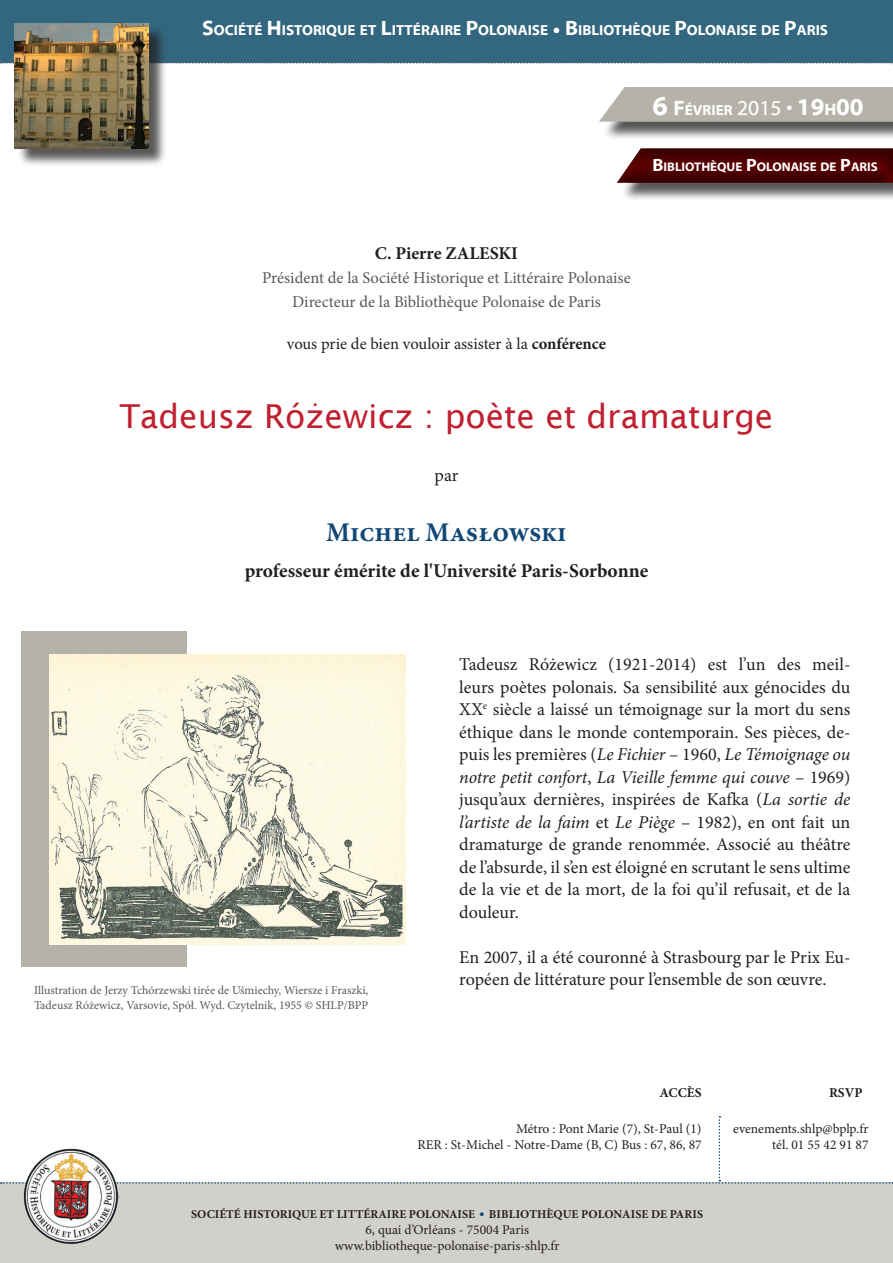
<style>
.page{position:relative;width:893px;height:1263px;background:#fff}
.page>*{position:absolute;margin:0;border:0;box-sizing:border-box;transform-origin:0 0}
.t1{font:33px "Lucida Sans";color:#c02030}
.t2{font:700 27px "Minion Pro";color:#124876}
.t3{font:700 19.5px "Minion Pro";color:#231f20}
.t4{font:18px/22.5px "Minion Pro";color:#231f20;text-align:justify}
.t5{font:700 18px "Minion Pro";color:#231f20}
.t6{font:16.5px "Minion Pro";color:#57585a}
.t7{font:16.5px "Minion Pro";letter-spacing:-.005em;color:#231f20}
.t8{font:700 14.7px "Myriad Web Pro";color:#fff}
.t9{font:13.5px "Minion Pro";letter-spacing:-.005em;color:#231f20}
.t10{font:700 13.5px "Minion Pro";color:#231f20}
.t11{font:700 12.6px "Myriad Web Pro";color:#fff}
.t12{font:12px "Minion Pro";color:#57585a}
.t13{font:700 12px "Minion Pro";color:#231f20}
.t14{font:9px "Minion Pro";color:#c02030}
.s1{font-size:21px}
.s2{font-family:"Minion Pro";font-weight:400;font-size:21px}
.s3{font-size:27px}
.s4{font-weight:400;font-size:21px}
.s5{font-size:24px}
.s6{font-size:16.8px}
.s7{font-size:18px}
.s8{font-weight:700}
.s9{font-style:italic}
.s10{font-family:"Viner Hand ITC";font-weight:400;font-size:13.5px;color:#124876}
</style>
<div class="page">
<div style="left:620px;top:150px;width:273px;height:52px;background:#231f20;opacity:.75"></div>
<div style="left:616px;top:146px;width:277px;height:42px;background:#231f20;opacity:.5"></div>
<div style="left:22px;top:631px;width:165px;height:336px;background:#b5b2a9"></div>
<div style="left:0;top:0;width:893px;height:63px;background:#33677f"></div>
<div style="left:0;top:1182px;width:893px;height:81px;background:#d2d0ca"></div>
<img style="left:23px;top:1184px;width:95px;height:60px">
<svg style="left:1px;top:63px;width:892px;height:1px"></svg>
<div style="left:17px;top:26px;width:150px;height:141px;background:#231f20;opacity:.75"></div>
<img style="left:15px;top:23px;width:133px;height:125px">
<svg style="left:1px;top:1116px;width:892px;height:68px"></svg>
<div style="left:602px;top:89px;width:291px;height:52px;background:#231f20;opacity:.75"></div>
<svg style="left:599px;top:87px;width:294px;height:35px;background:#b7b4ac"></svg>
<img style="left:49px;top:654px;width:356px;height:291px">
<p class="t8" style="left:202px;top:22px;width:626px"><span class="s1">S</span>OCIÉTÉ <span class="s1">H</span>ISTORIQUE ET <span class="s1">L</span>ITTÉRAIRE <span class="s1">P</span>OLONAISE <span class="s2">•</span> <span class="s1">B</span>IBLIOTHÈQUE <span class="s1">P</span>OLONAISE DE <span class="s1">P</span>ARIS</p>
<p class="t8" style="left:652px;top:102px;width:213px"><span class="s3">6</span> <span class="s1">F</span>ÉVRIER <span class="s4">2015</span> <span class="s4">•</span> <span class="s5">19</span><span class="s6">H</span><span class="s5">00</span></p>
<p class="t11" style="left:652px;top:159px;width:226px"><span class="s7">B</span>IBLIOTHÈQUE <span class="s7">P</span>OLONAISE DE <span class="s7">P</span>ARIS</p>
<p class="t5" style="left:375px;top:241px;width:145px">C. Pierre ZALESKI</p>
<p class="t6" style="left:262px;top:267px;width:370px">Président de la Société Historique et Littéraire Polonaise</p>
<p class="t6" style="left:292px;top:291px;width:310px">Directeur de la Bibliothèque Polonaise de Paris</p>
<p class="t7" style="left:287px;top:332px;width:321px">vous prie de bien vouloir assister à la <span class="s8">conférence</span></p>
<p class="t1" style="left:119px;top:397px;width:655px">Tadeusz Rózewicz : poète et dramaturge</p>
<p class="t14" style="left:314px;top:398px;width:5px">■</p>
<p class="t4" style="left:434px;top:464px;width:25px">par</p>
<p class="t2" style="left:326px;top:513px;width:242px">Michel Masłowski</p>
<p class="t3" style="left:245px;top:557px;width:405px">professeur émérite de l'Université Paris-Sorbonne</p>
<p class="t12" style="left:34px;top:982px;width:336px">Illustration de Jerzy Tchórzewski tirée de Uśmiechy, Wiersze i Fraszki,</p>
<p class="t12" style="left:34px;top:997px;width:336px">Tadeusz Różewicz, Varsovie, Spół. Wyd. Czytelnik, 1955 © SHLP/BPP</p>
<p class="t4" style="left:459px;top:653px;width:393px">Tadeusz Różewicz (1921-2014) est l’un des meil&shy;leurs poètes polonais. Sa sensibilité aux génocides du XX<sup>e</sup> siècle a laissé un témoignage sur la mort du sens éthique dans le monde contemporain. Ses pièces, de&shy;puis les premières (<span class="s9">Le Fichier</span> – 1960, <span class="s9">Le Témoignage ou notre petit confort</span>, <span class="s9">La Vieille femme qui couve</span> – 1969) jusqu’aux dernières, inspirées de Kafka (<span class="s9">La sortie de l’artiste de la faim</span> et <span class="s9">Le Piège</span> – 1982), en ont fait un dramaturge de grande renommée. Associé au théâtre de l’absurde, il s’en est éloigné en scrutant le sens ultime de la vie et de la mort, de la foi qu’il refusait, et de la douleur.</p>
<p class="t4" style="left:459px;top:946px;width:393px">En 2007, il a été couronné à Strasbourg par le Prix Eu&shy;ropéen de littérature pour l’ensemble de son œuvre.</p>
<p class="t10" style="left:659px;top:1083px;width:44px">ACCÈS</p>
<p class="t10" style="left:829px;top:1083px;width:35px">RSVP</p>
<p class="t9" style="left:516px;top:1119px;width:187px">Métro : Pont Marie (7), St-Paul (1)</p>
<p class="t9" style="left:417px;top:1135px;width:286px">RER : St-Michel - Notre-Dame (B, C) Bus : 67, 86, 87</p>
<p class="t9" style="left:733px;top:1119px;width:137px">evenements.shlp@bplp.fr</p>
<p class="t9" style="left:772px;top:1135px;width:98px">tél. 01 55 42 91 87</p>
<p class="t13" style="left:191px;top:1205px;width:513px">SOCIÉTÉ HISTORIQUE ET LITTÉRAIRE POLONAISE <span class="s10">•</span> BIBLIOTHÈQUE POLONAISE DE PARIS</p>
<p class="t9" style="left:365px;top:1220px;width:165px">6, quai d’Orléans - 75004 Paris</p>
<p class="t9" style="left:335px;top:1237px;width:226px">www.bibliotheque-polonaise-paris-shlp.fr</p>
</div>
